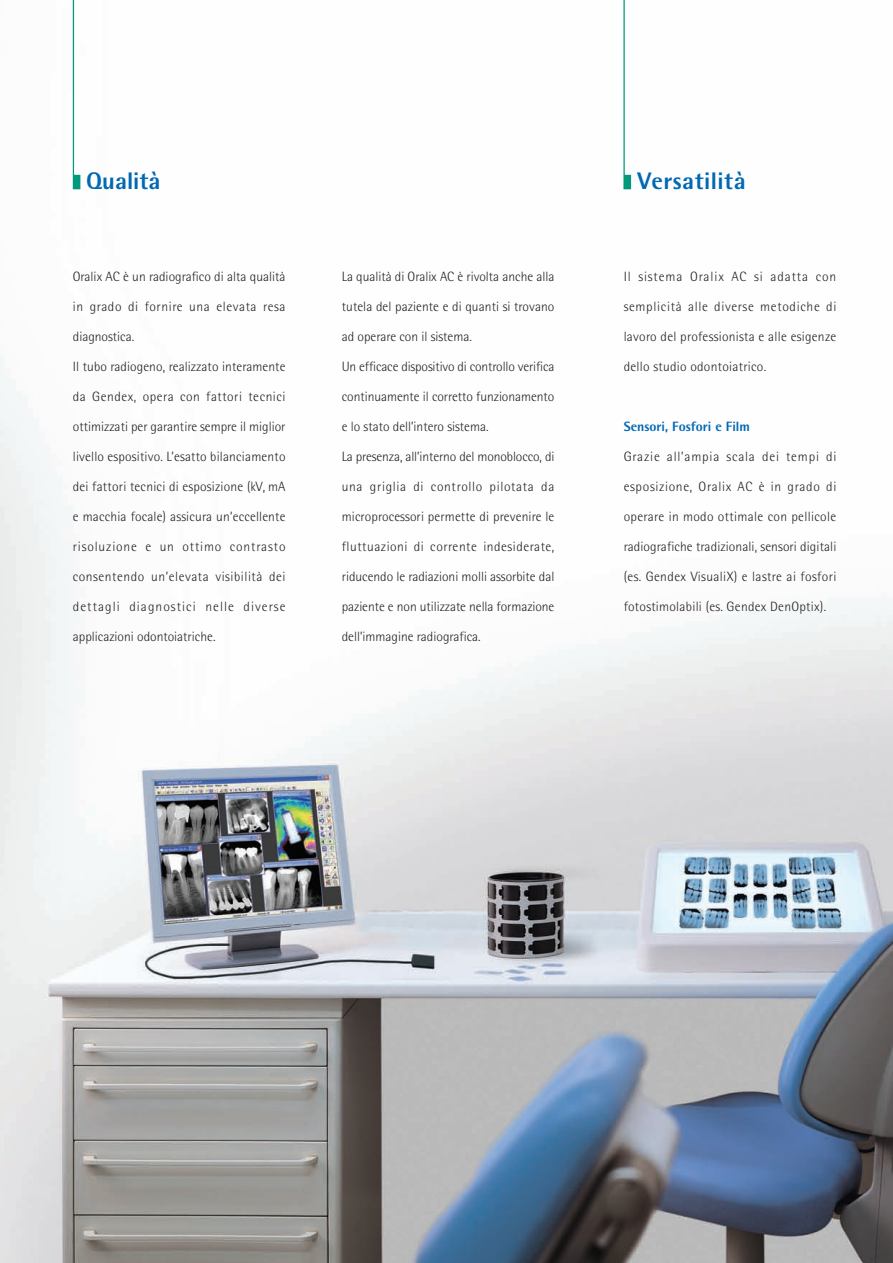
<style>
.page{position:relative;width:893px;height:1263px;background:#fff}
.page>*{position:absolute;margin:0;border:0;box-sizing:border-box;transform-origin:0 0}
.t1{font:800 24px "Rotis Semi Sans";letter-spacing:.02em;color:#0168b3}
.t2{font:800 24px "Rotis Semi Sans";color:#0168b3}
.t3{font:300 13.5px "Rotis Semi Sans";letter-spacing:.01em;color:#231f20}
.t4{font:300 13.5px "Rotis Semi Sans";letter-spacing:.04em;color:#231f20}
.t5{font:300 13.5px "Rotis Semi Sans";letter-spacing:.05em;color:#231f20}
.t6{font:300 13.5px "Rotis Semi Sans";letter-spacing:.065em;color:#231f20}
.t7{font:300 13.5px "Rotis Semi Sans";letter-spacing:-.01em;color:#231f20}
.t8{font:300 13.5px "Rotis Semi Sans";letter-spacing:.03em;color:#231f20}
.t9{font:300 13.5px "Rotis Semi Sans";letter-spacing:.08em;color:#231f20}
.t10{font:300 13.5px "Rotis Semi Sans";letter-spacing:.06em;color:#231f20}
.t11{font:800 13.5px "Rotis Semi Sans";color:#0168b3}
</style>
<div class="page">
<img style="left:0;top:0;width:893px;height:1263px">
<hr style="left:0;top:0;width:1px;height:153px;background:#00997a">
<svg style="left:73px;top:0;width:7px;height:189px"></svg>
<svg style="left:623px;top:0;width:8px;height:189px"></svg>
<h1 class="t2" style="left:86px;top:173px;width:76px">Qualità</h1>
<p class="t3" style="left:73px;top:271px;width:214px">Oralix AC è un radiografico di alta qualità</p>
<p class="t4" style="left:73px;top:301px;width:214px">in grado di fornire una elevata resa</p>
<p class="t3" style="left:73px;top:331px;width:63px">diagnostica.</p>
<p class="t3" style="left:73px;top:361px;width:214px">Il tubo radiogeno, realizzato interamente</p>
<p class="t4" style="left:73px;top:391px;width:214px">da Gendex, opera con fattori tecnici</p>
<p class="t3" style="left:73px;top:421px;width:214px">ottimizzati per garantire sempre il miglior</p>
<p class="t3" style="left:73px;top:451px;width:214px">livello espositivo. L’esatto bilanciamento</p>
<p class="t3" style="left:73px;top:481px;width:214px">dei fattori tecnici di esposizione (kV, mA</p>
<p class="t3" style="left:73px;top:511px;width:214px">e macchia focale) assicura un’eccellente</p>
<p class="t6" style="left:73px;top:541px;width:214px">risoluzione e un ottimo contrasto</p>
<p class="t4" style="left:73px;top:571px;width:214px">consentendo un’elevata visibilità dei</p>
<p class="t9" style="left:73px;top:601px;width:214px">dettagli diagnostici nelle diverse</p>
<p class="t3" style="left:73px;top:631px;width:144px">applicazioni odontoiatriche.</p>
<p class="t3" style="left:342px;top:271px;width:214px">La qualità di Oralix AC è rivolta anche alla</p>
<p class="t3" style="left:342px;top:301px;width:214px">tutela del paziente e di quanti si trovano</p>
<p class="t3" style="left:342px;top:331px;width:132px">ad operare con il sistema.</p>
<p class="t7" style="left:342px;top:361px;width:214px">Un efficace dispositivo di controllo verifica</p>
<p class="t3" style="left:342px;top:391px;width:214px">continuamente il corretto funzionamento</p>
<p class="t3" style="left:342px;top:421px;width:148px">e lo stato dell’intero sistema.</p>
<p class="t3" style="left:342px;top:451px;width:214px">La presenza, all’interno del monoblocco, di</p>
<p class="t5" style="left:342px;top:481px;width:214px">una griglia di controllo pilotata da</p>
<p class="t3" style="left:342px;top:511px;width:214px">microprocessori permette di prevenire le</p>
<p class="t4" style="left:342px;top:541px;width:214px">fluttuazioni di corrente indesiderate,</p>
<p class="t3" style="left:342px;top:571px;width:214px">riducendo le radiazioni molli assorbite dal</p>
<p class="t3" style="left:342px;top:601px;width:214px">paziente e non utilizzate nella formazione</p>
<p class="t3" style="left:342px;top:631px;width:140px">dell’immagine radiografica.</p>
<h1 class="t1" style="left:638px;top:173px;width:110px">Versatilità</h1>
<p class="t6" style="left:624px;top:271px;width:214px">Il sistema Oralix AC si adatta con</p>
<p class="t5" style="left:624px;top:301px;width:214px">semplicità alle diverse metodiche di</p>
<p class="t3" style="left:624px;top:331px;width:214px">lavoro del professionista e alle esigenze</p>
<p class="t3" style="left:624px;top:361px;width:144px">dello studio odontoiatrico.</p>
<p class="t11" style="left:624px;top:421px;width:128px">Sensori, Fosfori e Film</p>
<p class="t10" style="left:624px;top:451px;width:214px">Grazie all’ampia scala dei tempi di</p>
<p class="t5" style="left:624px;top:481px;width:214px">esposizione, Oralix AC è in grado di</p>
<p class="t3" style="left:624px;top:511px;width:214px">operare in modo ottimale con pellicole</p>
<p class="t3" style="left:624px;top:541px;width:214px">radiografiche tradizionali, sensori digitali</p>
<p class="t8" style="left:624px;top:571px;width:214px">(es. Gendex VisualiX) e lastre ai fosfori</p>
<p class="t3" style="left:624px;top:601px;width:204px">fotostimolabili (es. Gendex DenOptix).</p>
</div>
